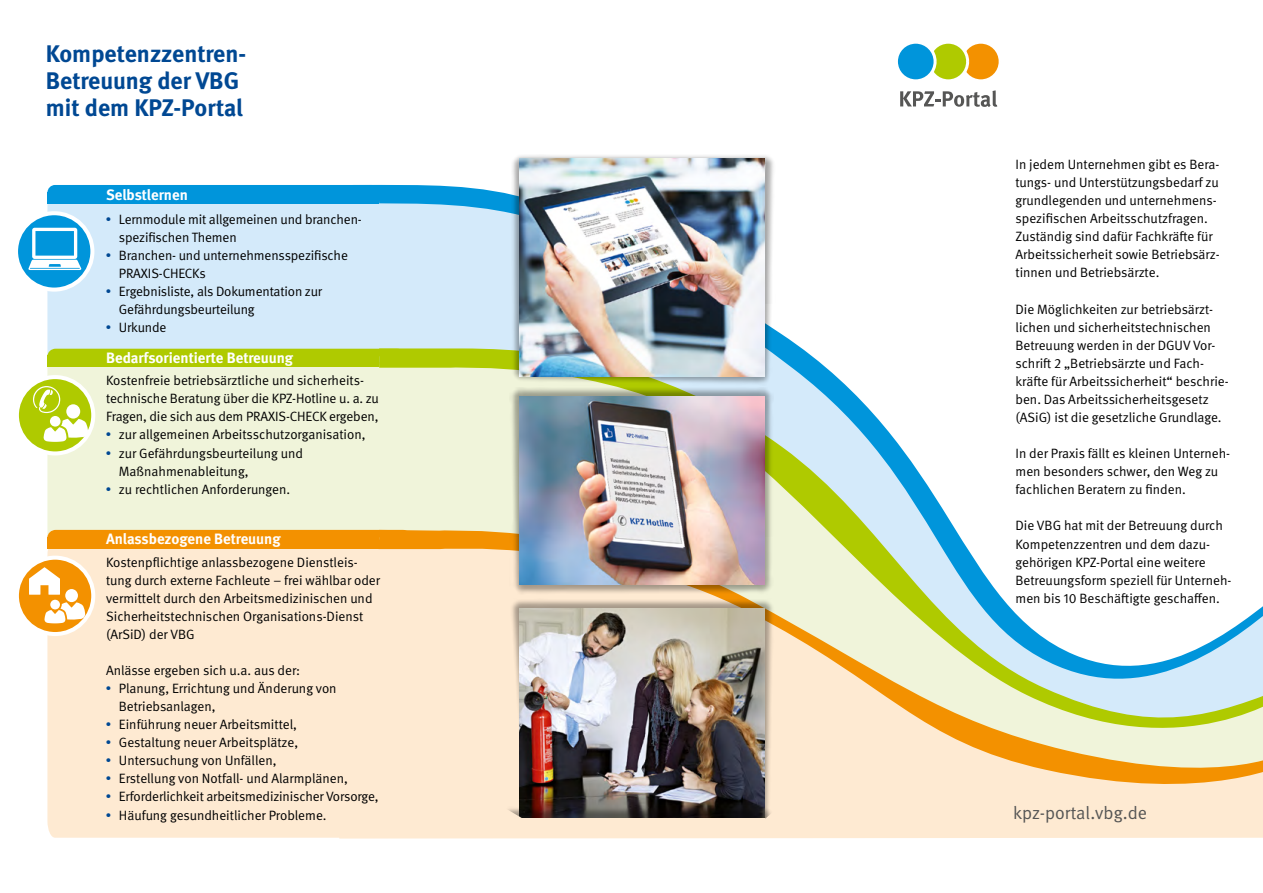
<style>
.page{position:relative;width:1263px;height:893px;background:#fff}
.page>*{position:absolute;margin:0;border:0;box-sizing:border-box;transform-origin:0 0}
.Fließtext{font:700 24px/27px "DGUV Meta";color:#004893}
.Fließtext-2{font:18px "DGUV Meta";color:#565655}
.Fließtext-3{font:700 15px "DGUV Meta";color:#fff}
.Fließtext-4{font:13.5px/18px "DGUV Meta";color:#000}
.s1{font-family:"Arial Rounded MT Bold";color:#004893}
</style>
<div class="page">
<svg style="left:379px;top:198px;width:422px;height:150px;background:#cee8f9"></svg>
<svg style="left:379px;top:348px;width:439px;height:13px;background:#91c346"></svg>
<svg style="left:379px;top:361px;width:573px;height:162px"></svg>
<svg style="left:379px;top:523px;width:582px;height:15px;background:#ced49f"></svg>
<svg style="left:379px;top:538px;width:884px;height:300px;fill:#feead2"></svg>
<div style="left:47px;top:204px;width:332px;height:145px;background:#d4eafa"></div>
<div style="left:47px;top:367px;width:332px;height:163px;background:#f0f4da"></div>
<div style="left:47px;top:185px;width:332px;height:7px;background:#0095db"></div>
<div style="left:47px;top:549px;width:332px;height:289px;background:#feead2"></div>
<div style="left:47px;top:192px;width:332px;height:12px;background:#0095db"></div>
<div style="left:47px;top:349px;width:358px;height:7px;background:#afca00"></div>
<div style="left:47px;top:355px;width:332px;height:12px;background:#afca00"></div>
<div style="left:47px;top:530px;width:364px;height:7px;background:#f39100"></div>
<div style="left:47px;top:537px;width:332px;height:12px;background:#f39100"></div>
<div style="left:511px;top:154px;width:265px;height:232px;background:#000;opacity:.35"></div>
<img style="left:519px;top:158px;width:246px;height:218px">
<div style="left:47px;top:207px;width:62px;height:84px;background:#d4eafa"></div>
<div style="left:509px;top:387px;width:265px;height:208px;background:#000;opacity:.35"></div>
<img style="left:519px;top:396px;width:246px;height:189px">
<div style="left:47px;top:373px;width:62px;height:84px;background:#f0f4da"></div>
<div style="left:510px;top:598px;width:264px;height:232px;background:#000;opacity:.35"></div>
<img style="left:47px;top:551px;width:62px;height:85px">
<img style="left:519px;top:608px;width:246px;height:198px">
<svg style="left:16px;top:213px;width:76px;height:77px;background:#26a4e0"></svg>
<div style="left:14px;top:211px;width:80px;height:81px;border:4px solid #fff;border-radius:50%"></div>
<svg style="left:28px;top:228px;width:54px;height:42px"></svg>
<svg style="left:17px;top:377px;width:76px;height:76px"></svg>
<div style="left:15px;top:375px;width:80px;height:80px;border:4px solid #fff;border-radius:50%"></div>
<svg style="left:33px;top:386px;width:55px;height:56px"></svg>
<svg style="left:17px;top:558px;width:76px;height:76px"></svg>
<div style="left:15px;top:556px;width:80px;height:80px;border:4px solid #fff;border-radius:50%"></div>
<svg style="left:29px;top:567px;width:56px;height:56px"></svg>
<div style="left:502px;top:806px;width:271px;height:25px;background:#000;opacity:.35"></div>
<svg style="left:495px;top:807px;width:297px;height:25px;background:#b0a191"></svg>
<svg style="left:900px;top:90px;width:97px;height:17px"></svg>
<div style="left:960px;top:41px;width:42px;height:41px;background:#f39100;border:3px solid #fff;border-radius:50%"></div>
<div style="left:927px;top:41px;width:42px;height:41px;background:#afca00;border:3px solid #fff;border-radius:50%"></div>
<div style="left:895px;top:41px;width:41px;height:41px;background:#0095db;border:3px solid #fff;border-radius:50%"></div>
<p class="Fließtext" style="left:46px;top:41px;width:202px">Kompetenzzentren-<br>Betreuung der VBG mit dem KPZ-Portal</p>
<p class="Fließtext-3" style="left:106px;top:186px;width:83px">Selbstlernen</p>
<p class="Fließtext-4" style="left:119px;top:210px;width:244px;text-indent:-13px"><span class="s1">•</span> Lernmodule mit allgemeinen und branchen&shy;spezifischen Themen</p>
<p class="Fließtext-4" style="left:119px;top:246px;width:230px;text-indent:-13px"><span class="s1">•</span> Branchen- und unternehmensspezifische<br>PRAXIS-CHECKs</p>
<p class="Fließtext-4" style="left:119px;top:282px;width:205px;text-indent:-13px"><span class="s1">•</span> Ergebnisliste, als Dokumentation zur<br>Gefährdungsbeurteilung</p>
<p class="Fließtext-4" style="left:106px;top:319px;width:62px"><span class="s1">•</span> Urkunde</p>
<p class="Fließtext-3" style="left:106px;top:349px;width:189px">Bedarfsorientierte Betreuung</p>
<p class="Fließtext-4" style="left:106px;top:372px;width:274px">Kostenfreie betriebsärztliche und sicherheits&shy;technische Beratung über die KPZ-Hotline u. a. zu<br>Fragen, die sich aus dem PRAXIS-CHECK ergeben,</p>
<p class="Fließtext-4" style="left:106px;top:426px;width:261px"><span class="s1">•</span> zur allgemeinen Arbeitsschutzorganisation,</p>
<p class="Fließtext-4" style="left:119px;top:444px;width:186px;text-indent:-13px"><span class="s1">•</span> zur Gefährdungsbeurteilung und<br>Maßnahmenableitung,</p>
<p class="Fließtext-4" style="left:106px;top:480px;width:186px"><span class="s1">•</span> zu rechtlichen Anforderungen.</p>
<p class="Fließtext-3" style="left:106px;top:530px;width:176px">Anlassbezogene Betreuung</p>
<p class="Fließtext-4" style="left:106px;top:553px;width:275px">Kostenpflichtige anlassbezogene Dienstleis&shy;tung durch externe Fachleute – frei wählbar oder vermittelt durch den Arbeitsmedizinischen und Sicherheitstechnischen Organisations-Dienst (ArSiD) der VBG</p>
<p class="Fließtext-4" style="left:106px;top:662px;width:196px">Anlässe ergeben sich u.a. aus der:</p>
<p class="Fließtext-4" style="left:119px;top:680px;width:219px;text-indent:-13px"><span class="s1">•</span> Planung, Errichtung und Änderung von<br>Betriebsanlagen,</p>
<p class="Fließtext-4" style="left:106px;top:716px;width:192px"><span class="s1">•</span> Einführung neuer Arbeitsmittel,</p>
<p class="Fließtext-4" style="left:106px;top:734px;width:194px"><span class="s1">•</span> Gestaltung neuer Arbeitsplätze,</p>
<p class="Fließtext-4" style="left:106px;top:752px;width:172px"><span class="s1">•</span> Untersuchung von Unfällen,</p>
<p class="Fließtext-4" style="left:106px;top:770px;width:243px"><span class="s1">•</span> Erstellung von Notfall- und Alarmplänen,</p>
<p class="Fließtext-4" style="left:106px;top:788px;width:274px"><span class="s1">•</span> Erforderlichkeit arbeitsmedizinischer Vorsorge,</p>
<p class="Fließtext-4" style="left:106px;top:806px;width:222px"><span class="s1">•</span> Häufung gesundheitlicher Probleme.</p>
<p class="Fließtext-4" style="left:1015px;top:156px;width:206px">In jedem Unternehmen gibt es Bera&shy;tungs- und Unterstützungsbedarf zu grundlegenden und unternehmens&shy;spezifischen Arbeitsschutzfragen.<br>Zuständig sind dafür Fachkräfte für Arbeitssicherheit sowie Betriebsärz&shy;tinnen und Betriebsärzte.</p>
<p class="Fließtext-4" style="left:1015px;top:300px;width:215px">Die Möglichkeiten zur betriebsärzt&shy;lichen und sicherheitstechnischen Betreuung werden in der DGUV Vor&shy;schrift 2 „Betriebsärzte und Fach&shy;kräfte für Arbeitssicherheit“ beschrie&shy;ben. Das Arbeitssicherheitsgesetz (ASiG) ist die gesetzliche Grundlage.</p>
<p class="Fließtext-4" style="left:1015px;top:445px;width:216px">In der Praxis fällt es kleinen Unterneh&shy;men besonders schwer, den Weg zu fachlichen Beratern zu finden.</p>
<p class="Fließtext-4" style="left:1015px;top:517px;width:218px">Die VBG hat mit der Betreuung durch Kompetenzzentren und dem dazu&shy;gehörigen KPZ-Portal eine weitere Betreuungsform speziell für Unterneh&shy;men bis 10 Beschäftigte geschaffen.</p>
<p class="Fließtext-2" style="left:1013px;top:803px;width:136px">kpz-portal.vbg.de</p>
</div>
